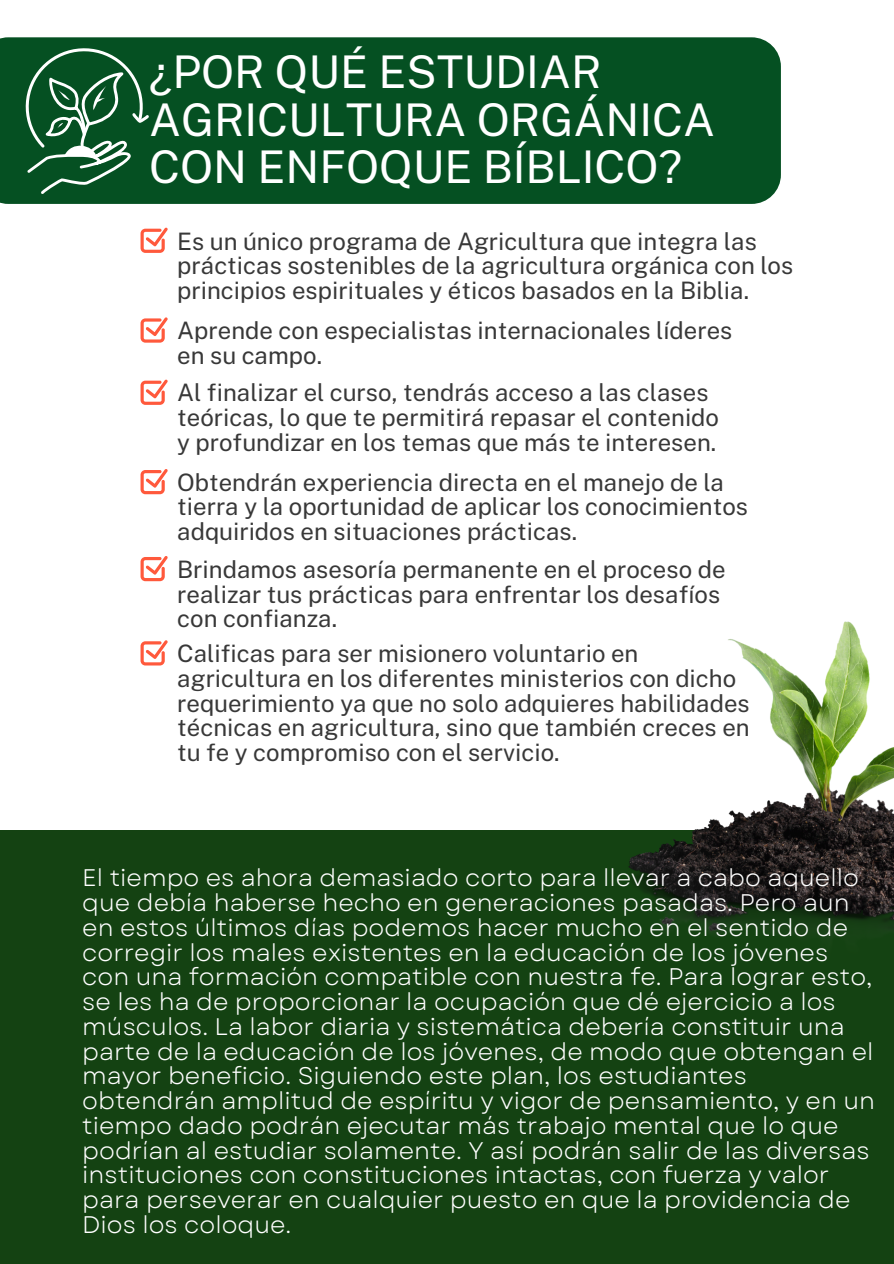
<style>
.page{position:relative;width:894px;height:1264px;background:#fff}
.page>*{position:absolute;margin:0;border:0;box-sizing:border-box;transform-origin:0 0}
.t1{font:45px/47.2px "Public Sans";color:#fff}
.t2{font:24px/24.8px "Public Sans";color:#383838}
.t3{font:24px/24.8px "Garet";color:#fff}
</style>
<div class="page">
<div style="left:0;top:830px;width:893px;height:433px;background:#144212"></div>
<div style="left:0;top:37px;width:780px;height:167px;background:#055022"></div>
<svg style="left:140px;top:227px;width:28px;height:26px"></svg>
<svg style="left:140px;top:317px;width:28px;height:26px"></svg>
<svg style="left:140px;top:379px;width:28px;height:26px"></svg>
<svg style="left:140px;top:469px;width:28px;height:25px"></svg>
<svg style="left:140px;top:556px;width:28px;height:25px"></svg>
<svg style="left:140px;top:640px;width:28px;height:26px"></svg>
<img style="left:628px;top:621px;width:265px;height:311px">
<svg style="left:26px;top:48px;width:123px;height:146px;background:#2e6c46"></svg>
<h1 class="t1" style="left:149px;top:48px;width:567px">¿POR QUÉ ESTUDIAR<br>AGRICULTURA ORGÁNICA<br>CON ENFOQUE BÍBLICO?</h1>
<p class="t2" style="left:177px;top:228px;width:617px">Es un único programa de Agricultura que integra las prácticas sostenibles de la agricultura orgánica con los principios espirituales y éticos basados en la Biblia.</p>
<p class="t2" style="left:177px;top:318px;width:556px">Aprende con especialistas internacionales líderes en su campo.</p>
<p class="t2" style="left:177px;top:380px;width:543px">Al finalizar el curso, tendrás acceso a las clases teóricas, lo que te permitirá repasar el contenido y profundizar en los temas que más te interesen.</p>
<p class="t2" style="left:177px;top:469px;width:572px">Obtendrán experiencia directa en el manejo de la tierra y la oportunidad de aplicar los conocimientos adquiridos en situaciones prácticas.</p>
<p class="t2" style="left:177px;top:556px;width:549px">Brindamos asesoría permanente en el proceso de realizar tus prácticas para enfrentar los desafíos con confianza.</p>
<p class="t2" style="left:177px;top:641px;width:574px">Calificas para ser misionero voluntario en agricultura en los diferentes ministerios con dicho requerimiento ya que no solo adquieres habilidades técnicas en agricultura, sino que también creces en tu fe y compromiso con el servicio.</p>
<p class="t3" style="left:82px;top:865px;width:794px">El tiempo es ahora demasiado corto para llevar a cabo aquello que debía haberse hecho en generaciones pasadas. Pero aun en estos últimos días podemos hacer mucho en el sentido de corregir los males existentes en la educación de los jóvenes con una formación compatible con nuestra fe. Para lograr esto, se les ha de proporcionar la ocupación que dé ejercicio a los músculos. La labor diaria y sistemática debería constituir una parte de la educación de los jóvenes, de modo que obtengan el mayor beneficio. Siguiendo este plan, los estudiantes obtendrán amplitud de espíritu y vigor de pensamiento, y en un tiempo dado podrán ejecutar más trabajo mental que lo que podrían al estudiar solamente. Y así podrán salir de las diversas instituciones con constituciones intactas, con fuerza y valor para perseverar en cualquier puesto en que la providencia de Dios los coloque.</p>
</div>
